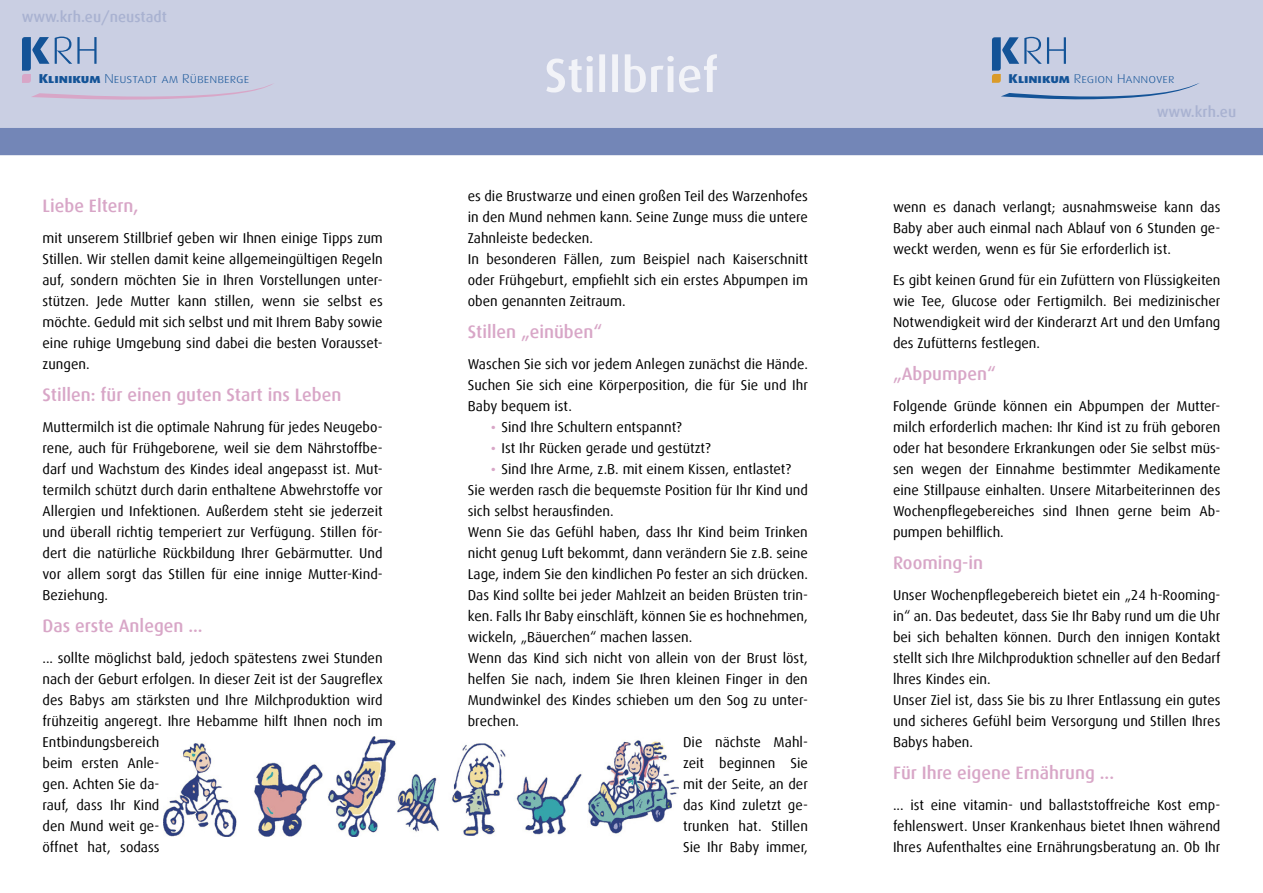
<style>
.page{position:relative;width:1263px;height:893px;background:#fff}
.page>*{position:absolute;margin:0;border:0;box-sizing:border-box;transform-origin:0 0}
.t1{font:500 18px "Dax";color:#d8a6c7}
.t2{font:500 15px "Dax";color:#a9b2d1}
.t3{font:14.25px/21px "Dax";color:#000;text-align:justify}
.t4{font:12.9px "Dax Wide Light Caps";color:#135397}
.s1{font-family:"Dax Wide Extra Bold Caps"}
.s2{font-family:"Courier New";color:#d8a6c7}
</style>
<div class="page">
<div style="left:0;top:128px;width:1263px;height:27px;background:#7386b7"></div>
<div style="left:0;top:0;width:1263px;height:128px;background:#cacfe3"></div>
<img style="left:164px;top:736px;width:515px;height:100px">
<svg style="left:546px;top:54px;width:171px;height:39px;fill:#cacfe3"></svg>
<div style="left:22px;top:11px;width:144px;height:15px;background:#cacfe3"></div>
<div style="left:1157px;top:105px;width:78px;height:12px;background:#cacfe3"></div>
<svg style="left:992px;top:37px;width:208px;height:63px;background:#b8c2da"></svg>
<svg style="left:22px;top:37px;width:253px;height:63px;background:#c1c6dd"></svg>
<p class="t2" style="left:22px;top:9px;width:147px">www.krh.eu/neustadt</p>
<p class="t4" style="left:39px;top:71px;width:212px"><span class="s1">Klinikum</span> Neustadt am Rübenberge</p>
<p class="t4" style="left:1008px;top:71px;width:167px"><span class="s1">Klinikum</span> Region Hannover</p>
<p class="t1" style="left:43px;top:195px;width:98px">Liebe Eltern,</p>
<p class="t3" style="left:43px;top:228px;width:342px">mit unserem Stillbrief geben wir Ihnen einige Tipps zum Stillen. Wir stellen damit keine allgemeingültigen Regeln auf, sondern möchten Sie in Ihren Vorstellungen unter&shy;stützen. Jede Mutter kann stillen, wenn sie selbst es möchte. Geduld mit sich selbst und mit Ihrem Baby sowie eine ruhige Umgebung sind dabei die besten Vorausset&shy;zungen.</p>
<p class="t1" style="left:43px;top:384px;width:300px">Stillen: für einen guten Start ins Leben</p>
<p class="t3" style="left:43px;top:417px;width:342px">Muttermilch ist die optimale Nahrung für jedes Neugebo&shy;rene, auch für Frühgeborene, weil sie dem Nährstoffbe&shy;darf und Wachstum des Kindes ideal angepasst ist. Mut&shy;termilch schützt durch darin enthaltene Abwehrstoffe vor Allergien und Infektionen. Außerdem steht sie jederzeit und überall richtig temperiert zur Verfügung. Stillen för&shy;dert die natürliche Rückbildung Ihrer Gebärmutter. Und vor allem sorgt das Stillen für eine innige Mutter-Kind-Beziehung.</p>
<p class="t1" style="left:43px;top:615px;width:162px">Das erste Anlegen ...</p>
<p class="t3" style="left:43px;top:648px;width:342px;text-align:left">... sollte möglichst bald, jedoch spätestens zwei Stunden nach der Geburt erfolgen. In dieser Zeit ist der Saugreflex des Babys am stärksten und Ihre Milchproduktion wird frühzeitig angeregt. Ihre Hebamme hilft Ihnen noch im Entbindungsbereich<br>beim ersten Anle-<br>gen. Achten Sie da-<br>rauf, dass Ihr Kind<br>den Mund weit ge-<br>öffnet hat, sodass</p>
<p class="t3" style="left:468px;top:186px;width:342px;text-align:left">es die Brustwarze und einen großen Teil des Warzenhofes in den Mund nehmen kann. Seine Zunge muss die untere Zahnleiste bedecken.<br>In besonderen Fällen, zum Beispiel nach Kaiserschnitt oder Frühgeburt, empfiehlt sich ein erstes Abpumpen im oben genannten Zeitraum.</p>
<p class="t1" style="left:468px;top:321px;width:136px">Stillen „einüben“</p>
<p class="t3" style="left:468px;top:354px;width:342px">Waschen Sie sich vor jedem Anlegen zunächst die Hände.<br>Suchen Sie sich eine Körperposition, die für Sie und Ihr Baby bequem ist.</p>
<p class="t3" style="left:489px;top:417px;width:194px"><span class="s2">•</span> Sind Ihre Schultern entspannt?</p>
<p class="t3" style="left:489px;top:438px;width:223px"><span class="s2">•</span> Ist Ihr Rücken gerade und gestützt?</p>
<p class="t3" style="left:489px;top:459px;width:303px"><span class="s2">•</span> Sind Ihre Arme, z.B. mit einem Kissen, entlastet?</p>
<p class="t3" style="left:468px;top:480px;width:342px">Sie werden rasch die bequemste Position für Ihr Kind und</p>
<p class="t3" style="left:468px;top:501px;width:147px">sich selbst herausfinden.</p>
<p class="t3" style="left:468px;top:522px;width:342px">Wenn Sie das Gefühl haben, dass Ihr Kind beim Trinken</p>
<p class="t3" style="left:468px;top:543px;width:342px">nicht genug Luft bekommt, dann verändern Sie z.B. seine</p>
<p class="t3" style="left:468px;top:564px;width:342px">Lage, indem Sie den kindlichen Po fester an sich drücken.</p>
<p class="t3" style="left:468px;top:585px;width:342px">Das Kind sollte bei jeder Mahlzeit an beiden Brüsten trin-</p>
<p class="t3" style="left:468px;top:606px;width:342px">ken. Falls Ihr Baby einschläft, können Sie es hochnehmen,</p>
<p class="t3" style="left:468px;top:627px;width:226px">wickeln, „Bäuerchen“ machen lassen.</p>
<p class="t3" style="left:468px;top:648px;width:342px">Wenn das Kind sich nicht von allein von der Brust löst,</p>
<p class="t3" style="left:468px;top:669px;width:342px">helfen Sie nach, indem Sie Ihren kleinen Finger in den</p>
<p class="t3" style="left:468px;top:690px;width:342px">Mundwinkel des Kindes schieben um den Sog zu unter-</p>
<p class="t3" style="left:468px;top:711px;width:53px">brechen.</p>
<p class="t3" style="left:683px;top:732px;width:126px">Die nächste Mahl-</p>
<p class="t3" style="left:683px;top:753px;width:126px">zeit beginnen Sie</p>
<p class="t3" style="left:683px;top:774px;width:126px">mit der Seite, an der</p>
<p class="t3" style="left:683px;top:795px;width:126px">das Kind zuletzt ge-</p>
<p class="t3" style="left:683px;top:816px;width:126px">trunken hat. Stillen</p>
<p class="t3" style="left:683px;top:837px;width:126px">Sie Ihr Baby immer,</p>
<p class="t2" style="left:1157px;top:103px;width:81px">www.krh.eu</p>
<p class="t3" style="left:893px;top:196px;width:329px">wenn es danach verlangt; ausnahmsweise kann das Baby aber auch einmal nach Ablauf von 6 Stunden ge&shy;weckt werden, wenn es für Sie erforderlich ist.</p>
<p class="t3" style="left:893px;top:270px;width:329px">Es gibt keinen Grund für ein Zufüttern von Flüssigkeiten wie Tee, Glucose oder Fertigmilch. Bei medizinischer Notwendigkeit wird der Kinderarzt Art und den Umfang des Zufütterns festlegen.</p>
<p class="t1" style="left:893px;top:363px;width:104px">„Abpumpen“</p>
<p class="t3" style="left:893px;top:396px;width:329px">Folgende Gründe können ein Abpumpen der Mutter&shy;milch erforderlich machen: Ihr Kind ist zu früh geboren oder hat besondere Erkrankungen oder Sie selbst müs&shy;sen wegen der Einnahme bestimmter Medikamente eine Stillpause einhalten. Unsere Mitarbeiterinnen des Wochenpflegebereiches sind Ihnen gerne beim Ab&shy;pumpen behilflich.</p>
<p class="t1" style="left:893px;top:552px;width:92px">Rooming-in</p>
<p class="t3" style="left:893px;top:585px;width:329px;text-align:left">Unser Wochenpflegebereich bietet ein „24 h-Rooming&shy;in“ an. Das bedeutet, dass Sie Ihr Baby rund um die Uhr bei sich behalten können. Durch den innigen Kontakt stellt sich Ihre Milchproduktion schneller auf den Bedarf lhres Kindes ein.<br>Unser Ziel ist, dass Sie bis zu Ihrer Entlassung ein gutes und sicheres Gefühl beim Versorgung und Stillen Ihres Babys haben.</p>
<p class="t1" style="left:893px;top:762px;width:223px">Für Ihre eigene Ernährung ...</p>
<p class="t3" style="left:893px;top:795px;width:329px">... ist eine vitamin- und ballaststoffreiche Kost emp&shy;fehlenswert. Unser Krankenhaus bietet Ihnen während Ihres Aufenthaltes eine Ernährungsberatung an. Ob Ihr</p>
</div>
